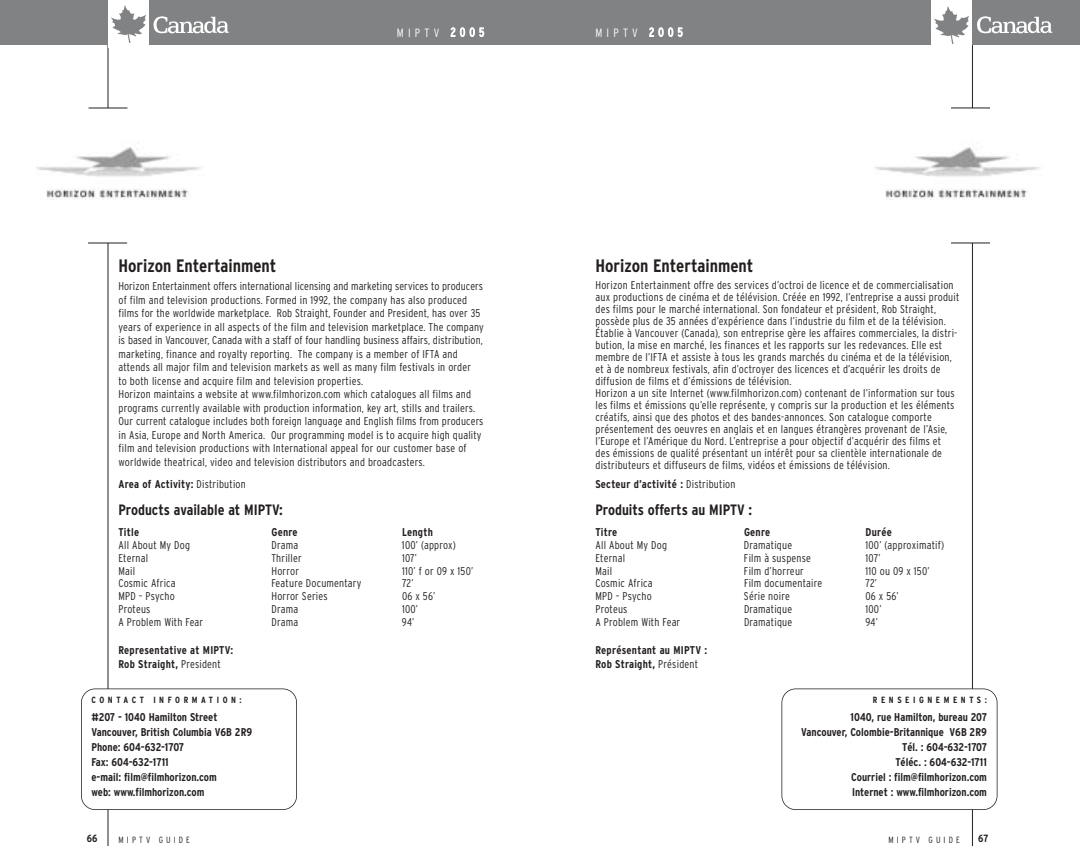
<style>
.page{position:relative;width:1080px;height:864px;background:#fff}
.page>*{position:absolute;margin:0;border:0;box-sizing:border-box;transform-origin:0 0}
.t1{font:700 condensed 18px "Interstate";color:#231f1f}
.t2{font:700 condensed 15px "Interstate";color:#231f1f}
.t3{font:300 condensed 12px "Interstate";letter-spacing:.35em;color:#fff}
.t4{font:300 condensed 11.25px/12px "Interstate";letter-spacing:.02em;color:#231f1f}
.t5{font:700 condensed 11.25px/15px "Interstate";color:#231f1f;text-align:right}
.t6{font:700 condensed 11.25px/13.5px "Interstate";letter-spacing:.02em;color:#231f1f}
.t7{font:700 condensed 10.5px "Interstate";color:#231f1f}
.t8{font:700 condensed 9px "Interstate";letter-spacing:.395em;color:#231f1f}
.t9{font:300 condensed 9px "Interstate";letter-spacing:.35em;color:#231f1f}
.s1{font-weight:300}
</style>
<div class="page">
<hr style="left:972px;top:40px;width:1px;height:806px;background:#231f1f">
<div style="left:951px;top:108px;width:39px;height:135px;background:#fff"></div>
<hr style="left:951px;top:243px;width:39px;height:1px;background:#231f1f">
<div style="left:782px;top:688px;width:216px;height:122px;border:2px solid #231f1f;border-radius:14px"></div>
<div style="left:526px;top:0;width:554px;height:45px;background:#808284"></div>
<svg style="left:977px;top:16px;width:75px;height:17px"></svg>
<div style="left:932px;top:0;width:40px;height:48px;background:#fff"></div>
<img style="left:935px;top:6px;width:34px;height:37px">
<hr style="left:951px;top:108px;width:39px;height:1px;background:#231f1f">
<hr style="left:108px;top:40px;width:1px;height:806px;background:#231f1f">
<div style="left:81px;top:689px;width:216px;height:121px;background:#fff;border-radius:14px"></div>
<div style="left:81px;top:688px;width:216px;height:122px;border:2px solid #231f1f;border-radius:14px"></div>
<div style="left:0;top:0;width:554px;height:45px;background:#808284"></div>
<svg style="left:154px;top:16px;width:75px;height:17px"></svg>
<div style="left:109px;top:0;width:40px;height:47px;background:#fff"></div>
<img style="left:111px;top:5px;width:34px;height:38px">
<div style="left:90px;top:108px;width:36px;height:135px;background:#fff"></div>
<hr style="left:88px;top:108px;width:40px;height:1px;background:#231f1f">
<hr style="left:88px;top:243px;width:39px;height:1px;background:#231f1f">
<img style="left:36px;top:147px;width:166px;height:53px">
<img style="left:875px;top:147px;width:166px;height:53px">
<p class="t3" style="left:397px;top:28px;width:89px">MIPTV 2005</p>
<p class="t3" style="left:596px;top:28px;width:89px">MIPTV 2005</p>
<h1 class="t1" style="left:118px;top:259px;width:159px">Horizon Entertainment</h1>
<p class="t4" style="left:118px;top:281px;width:367px;line-height:13.5px">Horizon Entertainment offers international licensing and marketing services to producers of film and television productions. Formed in 1992, the company has also produced films for the worldwide marketplace. Rob Straight, Founder and President, has over 35 years of experience in all aspects of the film and television marketplace. The company is based in Vancouver, Canada with a staff of four handling business affairs, distribution, marketing, finance and royalty reporting. The company is a member of IFTA and attends all major film and television markets as well as many film festivals in order<br>to both license and acquire film and television properties.<br>Horizon maintains a website at www.filmhorizon.com which catalogues all films and programs currently available with production information, key art, stills and trailers.<br>Our current catalogue includes both foreign language and English films from producers in Asia, Europe and North America. Our programming model is to acquire high quality film and television productions with International appeal for our customer base of worldwide theatrical, video and television distributors and broadcasters.</p>
<p class="t6" style="left:118px;top:479px;width:129px">Area of Activity: <span class="s1">Distribution</span></p>
<h2 class="t2" style="left:118px;top:504px;width:166px">Products available at MIPTV:</h2>
<p class="t5" style="left:118px;top:526px;width:22px">Title</p>
<p class="t5" style="left:272px;top:526px;width:28px">Genre</p>
<p class="t5" style="left:402px;top:526px;width:32px">Length</p>
<p class="t4" style="left:118px;top:540px;width:73px">All About My Dog</p>
<p class="t4" style="left:271px;top:540px;width:28px">Drama</p>
<p class="t4" style="left:402px;top:540px;width:55px">100’ (approx)</p>
<p class="t4" style="left:118px;top:553px;width:31px">Eternal</p>
<p class="t4" style="left:272px;top:553px;width:32px">Thriller</p>
<p class="t4" style="left:402px;top:553px;width:17px">107’</p>
<p class="t4" style="left:118px;top:566px;width:18px">Mail</p>
<p class="t4" style="left:272px;top:566px;width:29px">Horror</p>
<p class="t4" style="left:402px;top:566px;width:73px">110’ f or 09 x 150’</p>
<p class="t4" style="left:118px;top:578px;width:59px">Cosmic Africa</p>
<p class="t4" style="left:271px;top:578px;width:91px">Feature Documentary</p>
<p class="t4" style="left:402px;top:578px;width:13px">72’</p>
<p class="t4" style="left:118px;top:591px;width:58px">MPD – Psycho</p>
<p class="t4" style="left:271px;top:591px;width:58px">Horror Series</p>
<p class="t4" style="left:402px;top:591px;width:35px">06 x 56’</p>
<p class="t4" style="left:118px;top:604px;width:33px">Proteus</p>
<p class="t4" style="left:272px;top:604px;width:28px">Drama</p>
<p class="t4" style="left:402px;top:604px;width:18px">100’</p>
<p class="t4" style="left:118px;top:617px;width:86px">A Problem With Fear</p>
<p class="t4" style="left:272px;top:617px;width:28px">Drama</p>
<p class="t4" style="left:402px;top:617px;width:14px">94’</p>
<p class="t6" style="left:118px;top:644px;width:116px">Representative at MIPTV:<br>Rob Straight, <span class="s1">President</span></p>
<p class="t8" style="left:92px;top:696px;width:152px">CONTACT INFORMATION:</p>
<p class="t5" style="left:92px;top:711px;width:162px;text-align:left">#207 - 1040 Hamilton Street<br>Vancouver, British Columbia V6B 2R9<br>Phone: 604-632-1707<br>Fax: 604-632-1711<br>e-mail: film@filmhorizon.com<br>web: www.filmhorizon.com</p>
<h1 class="t1" style="left:596px;top:259px;width:159px">Horizon Entertainment</h1>
<p class="t4" style="left:596px;top:280px;width:365px">Horizon Entertainment offre des services d’octroi de licence et de commercialisation aux productions de cinéma et de télévision. Créée en 1992, l’entreprise a aussi produit des films pour le marché international. Son fondateur et président, Rob Straight, possède plus de 35 années d’expérience dans l’industrie du film et de la télévision.<br>Établie à Vancouver (Canada), son entreprise gère les affaires commerciales, la distri&shy;bution, la mise en marché, les finances et les rapports sur les redevances. Elle est membre de l’IFTA et assiste à tous les grands marchés du cinéma et de la télévision, et à de nombreux festivals, afin d’octroyer des licences et d’acquérir les droits de diffusion de films et d’émissions de télévision.<br>Horizon a un site Internet (www.filmhorizon.com) contenant de l’information sur tous les films et émissions qu’elle représente, y compris sur la production et les éléments créatifs, ainsi que des photos et des bandes-annonces. Son catalogue comporte présentement des oeuvres en anglais et en langues étrangères provenant de l’Asie, l’Europe et l’Amérique du Nord. L’entreprise a pour objectif d’acquérir des films et<br>des émissions de qualité présentant un intérêt pour sa clientèle internationale de distributeurs et diffuseurs de films, vidéos et émissions de télévision.</p>
<p class="t6" style="left:596px;top:479px;width:142px">Secteur d’activité : <span class="s1">Distribution</span></p>
<h2 class="t2" style="left:596px;top:504px;width:158px">Produits offerts au MIPTV :</h2>
<p class="t5" style="left:596px;top:526px;width:23px">Titre</p>
<p class="t5" style="left:744px;top:526px;width:28px">Genre</p>
<p class="t5" style="left:866px;top:526px;width:28px">Durée</p>
<p class="t4" style="left:596px;top:540px;width:73px">All About My Dog</p>
<p class="t4" style="left:744px;top:540px;width:50px">Dramatique</p>
<p class="t4" style="left:865px;top:540px;width:80px">100’ (approximatif)</p>
<p class="t4" style="left:596px;top:553px;width:31px">Eternal</p>
<p class="t4" style="left:744px;top:553px;width:69px">Film à suspense</p>
<p class="t4" style="left:866px;top:553px;width:17px">107’</p>
<p class="t4" style="left:596px;top:566px;width:18px">Mail</p>
<p class="t4" style="left:744px;top:566px;width:61px">Film d’horreur</p>
<p class="t4" style="left:865px;top:566px;width:66px">110 ou 09 x 150’</p>
<p class="t4" style="left:596px;top:578px;width:59px">Cosmic Africa</p>
<p class="t4" style="left:744px;top:578px;width:80px">Film documentaire</p>
<p class="t4" style="left:865px;top:578px;width:13px">72’</p>
<p class="t4" style="left:596px;top:591px;width:58px">MPD – Psycho</p>
<p class="t4" style="left:744px;top:591px;width:47px">Série noire</p>
<p class="t4" style="left:865px;top:591px;width:35px">06 x 56’</p>
<p class="t4" style="left:596px;top:604px;width:34px">Proteus</p>
<p class="t4" style="left:744px;top:604px;width:50px">Dramatique</p>
<p class="t4" style="left:865px;top:604px;width:18px">100’</p>
<p class="t4" style="left:596px;top:617px;width:86px">A Problem With Fear</p>
<p class="t4" style="left:744px;top:617px;width:50px">Dramatique</p>
<p class="t4" style="left:866px;top:617px;width:14px">94’</p>
<p class="t6" style="left:596px;top:644px;width:113px">Représentant au MIPTV :<br>Rob Straight, <span class="s1">Président</span></p>
<p class="t8" style="left:873px;top:696px;width:116px">RENSEIGNEMENTS:</p>
<p class="t5" style="left:801px;top:711px;width:187px">1040, rue Hamilton, bureau 207<br>Vancouver, Colombie-Britannique V6B 2R9<br>Tél. : 604-632-1707<br>Téléc. : 604-632-1711<br>Courriel : film@filmhorizon.com<br>Internet : www.filmhorizon.com</p>
<p class="t7" style="left:87px;top:835px;width:12px">66</p>
<p class="t9" style="left:118px;top:837px;width:73px">MIPTV GUIDE</p>
<p class="t9" style="left:888px;top:837px;width:73px">MIPTV GUIDE</p>
<p class="t7" style="left:978px;top:835px;width:12px">67</p>
</div>
